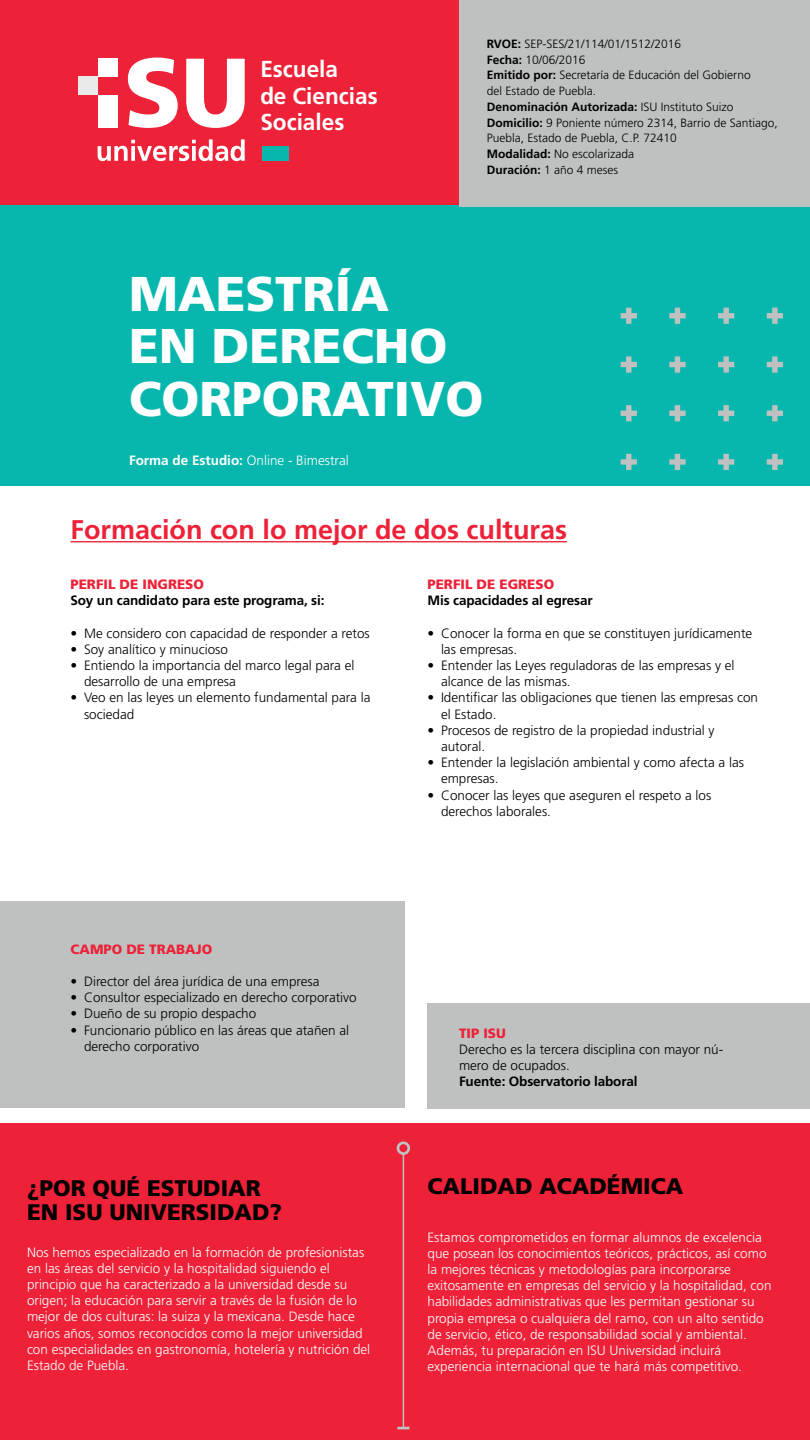
<style>
.page{position:relative;width:810px;height:1440px;background:#fff}
.page>*{position:absolute;margin:0;border:0;box-sizing:border-box;transform-origin:0 0}
.CARRERA{font:900 48.75px/52.5px "Frutiger LT Std";color:#fff}
.Formación{font:700 27px "Frutiger LT Std";color:#ed2137}
.t1{font:700 23.02px/26.6px "Frutiger LT Std";color:#fff}
.TÍTULO_NEGRO{font:900 22.5px/24px "Frutiger LT Std";color:#000}
.ESTUDIAR-CALIDAD{font:300 13.5px/16.2px "Frutiger LT Std";color:#fff}
.PERFIL-3{font:300 13.5px/16.2px "Frutiger LT Std";color:#000}
.PERFIL-2{font:700 13.5px "Frutiger LT Std";letter-spacing:-.01em;color:#000}
.PERFIL-1{font:900 13.5px "Frutiger LT Std";color:#ed2137}
.Modalidad{font:300 13.5px "Frutiger LT Std";color:#fff}
.Modalidad-2{font:300 12px/15.8px "Frutiger LT Std";color:#000}
.Modalidad-3{font:700 12px "Frutiger LT Std";color:#000}
.s1{font-weight:700}
.s2{font-weight:300}
</style>
<div class="page">
<div style="left:428px;top:1003px;width:382px;height:105px;background:#bfc1c1"></div>
<div style="left:0;top:902px;width:405px;height:206px;background:#bfc1c1"></div>
<hr style="left:70px;top:541px;width:497px;height:1px;background:#ed2137">
<div style="left:0;top:1124px;width:810px;height:316px;background:#ed2137"></div>
<hr style="left:403px;top:1154px;width:1px;height:274px;background:#bfc2c2">
<div style="left:397px;top:1141px;width:13px;height:14px;border:3px solid #bfc2c2;border-radius:50%"></div>
<svg style="left:397px;top:1427px;width:12px;height:2px"></svg>
<div style="left:0;top:0;width:476px;height:214px;background:#ed2137"></div>
<svg style="left:128px;top:58px;width:50px;height:70px"></svg>
<svg style="left:186px;top:59px;width:59px;height:69px"></svg>
<div style="left:78px;top:77px;width:20px;height:18px;background:#eaeaea"></div>
<div style="left:98px;top:59px;width:20px;height:18px;background:#fff"></div>
<div style="left:98px;top:95px;width:20px;height:33px;background:#fff"></div>
<svg style="left:98px;top:139px;width:147px;height:22px"></svg>
<div style="left:262px;top:146px;width:27px;height:15px;background:#07b7ad"></div>
<div style="left:0;top:206px;width:810px;height:280px;background:#07b7ad"></div>
<svg style="left:621px;top:308px;width:16px;height:16px"></svg>
<svg style="left:669px;top:308px;width:17px;height:16px"></svg>
<svg style="left:718px;top:308px;width:16px;height:16px"></svg>
<svg style="left:767px;top:308px;width:16px;height:16px"></svg>
<svg style="left:621px;top:454px;width:16px;height:16px"></svg>
<svg style="left:621px;top:405px;width:16px;height:16px"></svg>
<svg style="left:621px;top:356px;width:16px;height:17px"></svg>
<svg style="left:669px;top:454px;width:17px;height:16px"></svg>
<svg style="left:669px;top:405px;width:17px;height:16px"></svg>
<svg style="left:669px;top:356px;width:17px;height:17px"></svg>
<svg style="left:718px;top:454px;width:16px;height:16px"></svg>
<svg style="left:718px;top:405px;width:16px;height:16px"></svg>
<svg style="left:718px;top:356px;width:16px;height:17px"></svg>
<svg style="left:767px;top:454px;width:16px;height:16px"></svg>
<svg style="left:767px;top:405px;width:16px;height:16px"></svg>
<svg style="left:767px;top:356px;width:16px;height:17px"></svg>
<div style="left:459px;top:0;width:351px;height:206px;background:#bfc1c1"></div>
<h3 class="t1" style="left:260px;top:56px;width:119px">Escuela<br>de Ciencias<br>Sociales</h3>
<p class="Modalidad-2" style="left:487px;top:36px;width:196px"><span class="s1">RVOE:</span> SEP-SES/21/114/01/1512/2016</p>
<p class="Modalidad-2" style="left:487px;top:52px;width:100px"><span class="s1">Fecha:</span> 10/06/2016</p>
<p class="Modalidad-2" style="left:487px;top:67px;width:266px"><span class="s1">Emitido por:</span> Secretaría de Educación del Gobierno</p>
<p class="Modalidad-2" style="left:487px;top:83px;width:111px">del Estado de Puebla.</p>
<p class="Modalidad-3" style="left:487px;top:100px;width:248px">Denominación Autorizada: <span class="s2">ISU Instituto Suizo</span></p>
<p class="Modalidad-2" style="left:487px;top:115px;width:293px"><span class="s1">Domicilio:</span> 9 Poniente número 2314, Barrio de Santiago,<br>Puebla, Estado de Puebla, C.P. 72410</p>
<p class="Modalidad-2" style="left:487px;top:146px;width:149px"><span class="s1">Modalidad:</span> No escolarizada</p>
<p class="Modalidad-2" style="left:487px;top:162px;width:133px"><span class="s1">Duración:</span> 1 año 4 meses</p>
<p class="CARRERA" style="left:129px;top:267px;width:356px">MAESTRÍA<br>EN DERECHO<br>CORPORATIVO</p>
<p class="Modalidad" style="left:129px;top:452px;width:221px"><span class="s1">Forma de Estudio:</span> Online - Bimestral</p>
<p class="Formación" style="left:70px;top:514px;width:498px">Formación con lo mejor de dos culturas</p>
<p class="PERFIL-1" style="left:70px;top:576px;width:135px">PERFIL DE INGRESO</p>
<p class="PERFIL-2" style="left:70px;top:593px;width:256px">Soy un candidato para este programa, si:</p>
<p class="PERFIL-3" style="left:70px;top:625px;width:301px">• Me considero con capacidad de responder a retos</p>
<p class="PERFIL-3" style="left:70px;top:641px;width:159px">• Soy analítico y minucioso</p>
<p class="PERFIL-3" style="left:84px;top:657px;width:272px;text-indent:-14px">• Entiendo la importancia del marco legal para el desarrollo de una empresa</p>
<p class="PERFIL-3" style="left:84px;top:690px;width:288px;text-indent:-14px">• Veo en las leyes un elemento fundamental para la sociedad</p>
<p class="PERFIL-1" style="left:428px;top:576px;width:128px">PERFIL DE EGRESO</p>
<p class="PERFIL-2" style="left:428px;top:593px;width:167px">Mis capacidades al egresar</p>
<p class="PERFIL-3" style="left:441px;top:625px;width:313px;text-indent:-14px">• Conocer la forma en que se constituyen jurídicamente las empresas.</p>
<p class="PERFIL-3" style="left:441px;top:657px;width:295px;text-indent:-14px">• Entender las Leyes reguladoras de las empresas y el alcance de las mismas.</p>
<p class="PERFIL-3" style="left:441px;top:690px;width:319px;text-indent:-14px">• Identificar las obligaciones que tienen las empresas con el Estado.</p>
<p class="PERFIL-3" style="left:441px;top:722px;width:275px;text-indent:-14px">• Procesos de registro de la propiedad industrial y autoral.</p>
<p class="PERFIL-3" style="left:441px;top:755px;width:305px;text-indent:-14px">• Entender la legislación ambiental y como afecta a las empresas.</p>
<p class="PERFIL-3" style="left:441px;top:787px;width:272px;text-indent:-14px">• Conocer las leyes que aseguren el respeto a los derechos laborales.</p>
<p class="PERFIL-1" style="left:70px;top:941px;width:143px">CAMPO DE TRABAJO</p>
<p class="PERFIL-3" style="left:70px;top:973px;width:251px">• Director del área jurídica de una empresa</p>
<p class="PERFIL-3" style="left:70px;top:990px;width:288px">• Consultor especializado en derecho corporativo</p>
<p class="PERFIL-3" style="left:70px;top:1006px;width:187px">• Dueño de su propio despacho</p>
<p class="PERFIL-3" style="left:84px;top:1022px;width:267px;text-indent:-14px">• Funcionario público en las áreas que atañen al derecho corporativo</p>
<p class="PERFIL-1" style="left:459px;top:1025px;width:48px">TIP ISU</p>
<p class="PERFIL-3" style="left:459px;top:1041px;width:266px">Derecho es la tercera disciplina con mayor nú&shy;mero de ocupados.</p>
<p class="PERFIL-2" style="left:459px;top:1074px;width:180px">Fuente: Observatorio laboral</p>
<p class="TÍTULO_NEGRO" style="left:27px;top:1176px;width:257px">¿POR QUÉ ESTUDIAR<br>EN ISU UNIVERSIDAD?</p>
<p class="TÍTULO_NEGRO" style="left:428px;top:1174px;width:257px">CALIDAD ACADÉMICA</p>
<p class="ESTUDIAR-CALIDAD" style="left:27px;top:1244px;width:345px">Nos hemos especializado en la formación de profesionistas en las áreas del servicio y la hospitalidad siguiendo el principio que ha caracterizado a la universidad desde su origen; la educación para servir a través de la fusión de lo mejor de dos culturas: la suiza y la mexicana. Desde hace varios años, somos reconocidos como la mejor universidad con especialidades en gastronomía, hotelería y nutrición del Estado de Puebla.</p>
<p class="ESTUDIAR-CALIDAD" style="left:428px;top:1229px;width:346px">Estamos comprometidos en formar alumnos de excelencia que posean los conocimientos teóricos, prácticos, así como la mejores técnicas y metodologías para incorporarse exitosamente en empresas del servicio y la hospitalidad, con habilidades administrativas que les permitan gestionar su propia empresa o cualquiera del ramo, con un alto sentido de servicio, ético, de responsabilidad social y ambiental.</p>
<p class="ESTUDIAR-CALIDAD" style="left:428px;top:1342px;width:316px">Además, tu preparación en ISU Universidad incluirá experiencia internacional que te hará más competitivo.</p>
</div>
